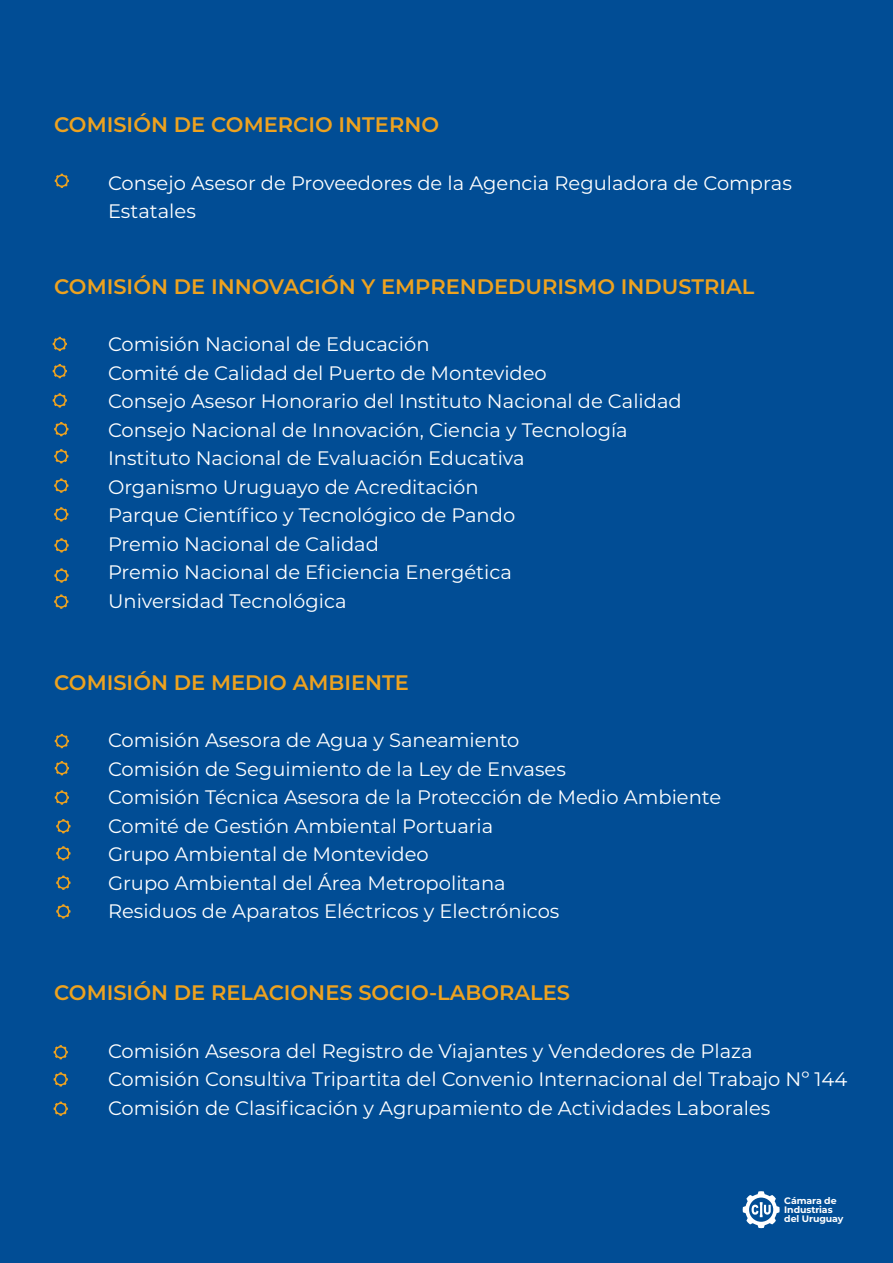
<style>
.page{position:relative;width:893px;height:1263px;background:#014d95}
.page>*{position:absolute;margin:0;border:0;box-sizing:border-box;transform-origin:0 0}
.t1{font:600 21px "Montserrat";color:#eea21f}
.t2{font:19.5px/28.5px "Montserrat";color:#fff}
.t3{font:700 9.45px/8.9px "Montserrat";letter-spacing:-.01em;color:#fff}
</style>
<div class="page">
<svg style="left:53px;top:337px;width:14px;height:14px"></svg>
<svg style="left:53px;top:364px;width:14px;height:14px"></svg>
<svg style="left:53px;top:393px;width:14px;height:15px"></svg>
<svg style="left:54px;top:422px;width:14px;height:14px"></svg>
<svg style="left:54px;top:449px;width:14px;height:14px"></svg>
<svg style="left:54px;top:478px;width:14px;height:15px"></svg>
<svg style="left:54px;top:507px;width:14px;height:14px"></svg>
<svg style="left:54px;top:538px;width:15px;height:15px"></svg>
<svg style="left:54px;top:568px;width:15px;height:15px"></svg>
<svg style="left:54px;top:594px;width:14px;height:15px"></svg>
<svg style="left:55px;top:734px;width:14px;height:14px"></svg>
<svg style="left:55px;top:761px;width:14px;height:14px"></svg>
<svg style="left:55px;top:790px;width:14px;height:15px"></svg>
<svg style="left:56px;top:819px;width:15px;height:14px"></svg>
<svg style="left:56px;top:846px;width:15px;height:14px"></svg>
<svg style="left:56px;top:875px;width:15px;height:15px"></svg>
<svg style="left:56px;top:904px;width:15px;height:15px"></svg>
<svg style="left:743px;top:1191px;width:37px;height:37px"></svg>
<svg style="left:54px;top:1045px;width:14px;height:14px"></svg>
<svg style="left:54px;top:1072px;width:14px;height:14px"></svg>
<svg style="left:54px;top:1101px;width:14px;height:15px"></svg>
<svg style="left:55px;top:174px;width:14px;height:14px"></svg>
<p class="t1" style="left:54px;top:110px;width:387px">COMISIÓN DE COMERCIO INTERNO</p>
<p class="t2" style="left:108px;top:168px;width:685px">Consejo Asesor de Proveedores de la Agencia Reguladora de Compras<br>Estatales</p>
<p class="t1" style="left:54px;top:271px;width:702px">COMISIÓN DE INNOVACIÓN Y EMPRENDEDURISMO INDUSTRIAL</p>
<p class="t2" style="left:108px;top:329px;width:575px">Comisión Nacional de Educación<br>Comité de Calidad del Puerto de Montevideo<br>Consejo Asesor Honorario del Instituto Nacional de Calidad Consejo Nacional de Innovación, Ciencia y Tecnología Instituto Nacional de Evaluación Educativa<br>Organismo Uruguayo de Acreditación<br>Parque Científico y Tecnológico de Pando<br>Premio Nacional de Calidad<br>Premio Nacional de Eficiencia Energética<br>Universidad Tecnológica</p>
<p class="t1" style="left:54px;top:667px;width:356px">COMISIÓN DE MEDIO AMBIENTE</p>
<p class="t2" style="left:108px;top:725px;width:615px">Comisión Asesora de Agua y Saneamiento<br>Comisión de Seguimiento de la Ley de Envases<br>Comisión Técnica Asesora de la Protección de Medio Ambiente Comité de Gestión Ambiental Portuaria<br>Grupo Ambiental de Montevideo<br>Grupo Ambiental del Área Metropolitana<br>Residuos de Aparatos Eléctricos y Electrónicos</p>
<p class="t1" style="left:54px;top:978px;width:518px">COMISIÓN DE RELACIONES SOCIO-LABORALES</p>
<p class="t2" style="left:108px;top:1036px;width:741px">Comisión Asesora del Registro de Viajantes y Vendedores de Plaza<br>Comisión Consultiva Tripartita del Convenio Internacional del Trabajo Nº 144<br>Comisión de Clasificación y Agrupamiento de Actividades Laborales</p>
<p class="t3" style="left:784px;top:1196px;width:61px">Cámara de<br>Industrias del Uruguay</p>
</div>
